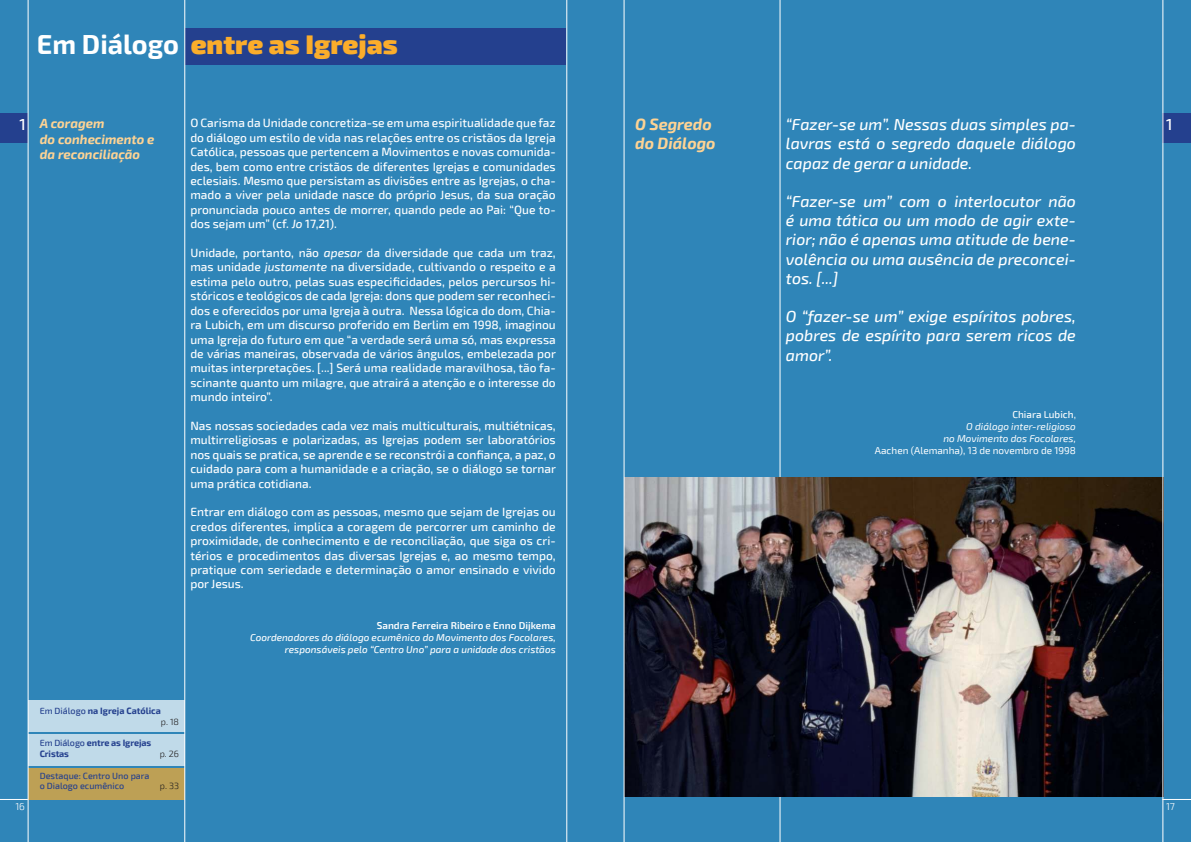
<style>
.page{position:relative;width:1191px;height:842px;background:#fff}
.page>*{position:absolute;margin:0;border:0;box-sizing:border-box;transform-origin:0 0}
.t1{font:900 27px "Exo 2";color:#fbad2b}
.t2{font:italic 500 16px/19.2px "Exo 2";color:#fff;text-align:justify}
.t3{font:italic 700 16px/19.2px "Exo 2";color:#fed394}
.t4{font:500 16px "Exo 2";color:#fff}
.t5{font:italic 700 13px/15.6px "Exo 2";color:#fed394}
.t6{font:500 12px/14.4px "Exo 2";color:#fff;text-align:justify}
.t7{font:italic 500 10px/12px "Exo 2";color:#fff;text-align:right}
.t8{font:italic 10px/12px "Exo 2";color:#fff;text-align:right}
.t9{font:10px "Exo 2";color:#fff}
.t10{font:300 10px "Exo 2";color:#fff}
.t11{font:700 9px/10.8px "Exo 2";letter-spacing:-.01em;color:#24408e}
.t12{font:500 9px/10.8px "Exo 2";color:#24408e}
.t13{font:300 9px "Exo 2";color:#221f1f}
.s1{font-weight:700;color:#fff}
.s2{font-style:italic}
.s3{font-weight:600;font-style:normal}
.s4{font-style:normal}
.s5{font-weight:500;font-style:normal}
.s6{font-weight:500}
.s7{font-weight:300;color:#221f1f}
</style>
<div class="page">
<div style="left:0;top:0;width:595px;height:842px;background:#2f85b8"></div>
<div style="left:595px;top:0;width:596px;height:842px;background:#2f85b8"></div>
<div style="left:0;top:113px;width:28px;height:30px;background:#24408e"></div>
<div style="left:1162px;top:113px;width:29px;height:30px;background:#24408e"></div>
<svg style="left:0;top:799px;width:28px;height:1px"></svg>
<svg style="left:1163px;top:799px;width:28px;height:1px"></svg>
<hr style="left:779px;top:0;width:1px;height:842px;background:#fff">
<hr style="left:566px;top:0;width:1px;height:842px;background:#fff">
<div style="left:185px;top:28px;width:381px;height:37px;background:#24408e"></div>
<div style="left:28px;top:700px;width:157px;height:32px;background:#c0dae9"></div>
<div style="left:28px;top:734px;width:157px;height:32px;background:#c0dae9"></div>
<div style="left:28px;top:768px;width:157px;height:32px;background:#bda055"></div>
<img style="left:624px;top:478px;width:538px;height:319px">
<hr style="left:28px;top:0;width:1px;height:842px;background:#fff">
<hr style="left:184px;top:0;width:1px;height:842px;background:#fff">
<hr style="left:623px;top:0;width:1px;height:842px;background:#fff">
<hr style="left:1162px;top:0;width:1px;height:842px;background:#fff">
<h1 class="t1" style="left:37px;top:33px;width:362px"><span class="s1">Em Diálogo</span> entre as Igrejas</h1>
<h2 class="t2" style="left:786px;top:115px;width:291px">“Fazer-se um”. Nessas duas simples pa&shy;lavras está o segredo daquele diálogo capaz de gerar a unidade.</h2>
<h2 class="t2" style="left:786px;top:192px;width:291px">“Fazer-se um” com o interlocutor não é uma tática ou um modo de agir exte&shy;rior; não é apenas uma atitude de bene&shy;volência ou uma ausência de preconcei&shy;tos. [...]</h2>
<h2 class="t2" style="left:786px;top:307px;width:291px">O “fazer-se um” exige espíritos pobres, pobres de espírito para serem ricos de amor”.</h2>
<p class="t5" style="left:40px;top:117px;width:116px">A coragem<br>do conhecimento e da reconciliação</p>
<p class="t6" style="left:190px;top:116px;width:367px">O Carisma da Unidade concretiza-se em uma espiritualidade que faz do diálogo um estilo de vida nas relações entre os cristãos da Igreja Católica, pessoas que pertencem a Movimentos e novas comunida&shy;des, bem como entre cristãos de diferentes Igrejas e comunidades eclesiais. Mesmo que persistam as divisões entre as Igrejas, o cha&shy;mado a viver pela unidade nasce do próprio Jesus, da sua oração pronunciada pouco antes de morrer, quando pede ao Pai: “Que to&shy;dos sejam um” (cf. <span class="s2">Jo</span> 17,21).</p>
<p class="t6" style="left:190px;top:246px;width:367px">Unidade, portanto, não <span class="s2">apesar</span> da diversidade que cada um traz, mas unidade <span class="s2">justamente</span> na diversidade, cultivando o respeito e a estima pelo outro, pelas suas especificidades, pelos percursos hi&shy;stóricos e teológicos de cada Igreja: dons que podem ser reconheci&shy;dos e oferecidos por uma Igreja à outra. Nessa lógica do dom, Chia&shy;ra Lubich, em um discurso proferido em Berlim em 1998, imaginou uma Igreja do futuro em que “a verdade será uma só, mas expressa de várias maneiras, observada de vários ângulos, embelezada por muitas interpretações. [...] Será uma realidade maravilhosa, tão fa&shy;scinante quanto um milagre, que atrairá a atenção e o interesse do mundo inteiro”.</p>
<p class="t6" style="left:190px;top:419px;width:367px">Nas nossas sociedades cada vez mais multiculturais, multiétnicas, multirreligiosas e polarizadas, as Igrejas podem ser laboratórios nos quais se pratica, se aprende e se reconstrói a confiança, a paz, o cuidado para com a humanidade e a criação, se o diálogo se tornar uma prática cotidiana.</p>
<p class="t6" style="left:190px;top:505px;width:367px">Entrar em diálogo com as pessoas, mesmo que sejam de Igrejas ou credos diferentes, implica a coragem de percorrer um caminho de proximidade, de conhecimento e de reconciliação, que siga os cri&shy;térios e procedimentos das diversas Igrejas e, ao mesmo tempo, pratique com seriedade e determinação o amor ensinado e vivido por Jesus.</p>
<p class="t7" style="left:250px;top:620px;width:307px"><span class="s3">Sandra Ferreira Ribeiro</span> <span class="s4">e</span> <span class="s3">Enno Dijkema<br></span>Coordenadores do diálogo ecumênico do Movimento dos Focolares, responsáveis pelo “Centro Uno” para a unidade dos cristãos</p>
<h2 class="t3" style="left:635px;top:117px;width:82px">O Segredo do Diálogo</h2>
<h2 class="t4" style="left:20px;top:115px;width:8px">1</h2>
<h2 class="t4" style="left:1166px;top:115px;width:8px">1</h2>
<p class="t8" style="left:943px;top:410px;width:134px"><span class="s5">Chiara Lubich</span><span class="s4">,<br></span>O diálogo inter-religioso<br>no Movimento dos Focolares,</p>
<p class="t9" style="left:875px;top:446px;width:202px">Aachen (Alemanha), 13 de novembro de 1998</p>
<p class="t11" style="left:161px;top:705px;width:20px;text-indent:-121px"><span class="s6">Em Diálogo</span> na Igreja Católica<br><span class="s7">p. 18</span></p>
<p class="t11" style="left:40px;top:738px;width:113px"><span class="s6">Em Diálogo</span> entre as Igrejas<br>Cristas</p>
<p class="t13" style="left:160px;top:749px;width:21px">p. 26</p>
<p class="t12" style="left:40px;top:770px;width:111px">Destaque: Centro Uno para o Dialogo ecumênico</p>
<p class="t13" style="left:160px;top:781px;width:21px">p. 33</p>
<p class="t10" style="left:15px;top:801px;width:11px">16</p>
<p class="t10" style="left:1166px;top:801px;width:11px">17</p>
</div>
